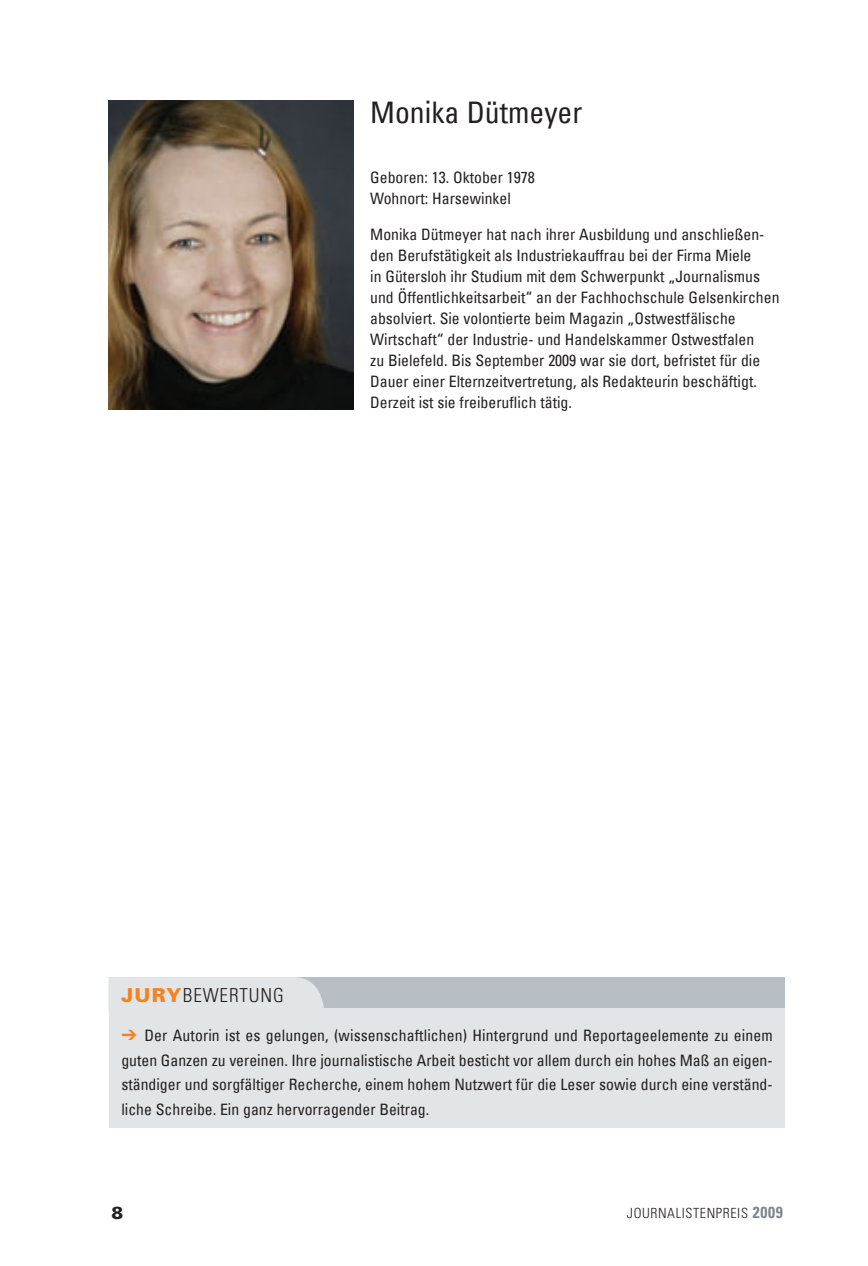
<style>
.page{position:relative;width:868px;height:1266px;background:#fff}
.page>*{position:absolute;margin:0;border:0;box-sizing:border-box;transform-origin:0 0}
.t1{font:condensed 29.75px "Univers";color:#231f20}
.t2{font:300 condensed 19.25px "Univers";letter-spacing:.045em;color:#231f20}
.t3{font:900 17.5px "Univers";color:#231f20}
.t4{font:condensed 15.75px/21px "Univers";color:#231f20}
.t5{font:300 condensed 14px "Univers";letter-spacing:.045em;color:#231f20}
.s1{font-weight:900;font-stretch:normal;color:#f58220}
.s2{color:#f58220}
.s3{font-weight:700;font-size:15.75px;color:#7c858b}
</style>
<div class="page">
<div style="left:109px;top:977px;width:675px;height:148px;background:#b8bfc4"></div>
<div style="left:109px;top:1008px;width:675px;height:119px;background:#e1e5e7"></div>
<div style="left:109px;top:977px;width:215px;height:31px;background:#e1e5e7"></div>
<img style="left:109px;top:100px;width:245px;height:310px">
<h1 class="t1" style="left:370px;top:93px;width:214px">Monika Dütmeyer</h1>
<p class="t4" style="left:370px;top:166px;width:166px">Geboren: 13. Oktober 1978<br>Wohnort: Harsewinkel</p>
<p class="t4" style="left:370px;top:223px;width:411px">Monika Dütmeyer hat nach ihrer Ausbildung und anschließen&shy;den Berufstätigkeit als Industriekauffrau bei der Firma Miele<br>in Gütersloh ihr Studium mit dem Schwerpunkt „Journalismus und Öffentlichkeitsarbeit“ an der Fachhochschule Gelsenkirchen absolviert. Sie volontierte beim Magazin „Ostwestfälische Wirtschaft“ der Industrie- und Handelskammer Ostwestfalen<br>zu Bielefeld. Bis September 2009 war sie dort, befristet für die Dauer einer Elternzeitvertretung, als Redakteurin beschäftigt.<br>Derzeit ist sie freiberuflich tätig.</p>
<p class="t2" style="left:121px;top:987px;width:164px"><span class="s1">JURY</span>BEWERTUNG</p>
<p class="t4" style="left:121px;top:1022px;width:653px;line-height:24.5px;text-align:justify"><span class="s2">➔</span> Der Autorin ist es gelungen, (wissenschaftlichen) Hintergrund und Reportageelemente zu einem guten Ganzen zu vereinen. Ihre journalistische Arbeit besticht vor allem durch ein hohes Maß an eigen&shy;ständiger und sorgfältiger Recherche, einem hohem Nutzwert für die Leser sowie durch eine verständ&shy;liche Schreibe. Ein ganz hervorragender Beitrag.</p>
<p class="t3" style="left:111px;top:1206px;width:13px">8</p>
<p class="t5" style="left:627px;top:1207px;width:157px">JOURNALISTENPREIS <span class="s3">2009</span></p>
</div>
